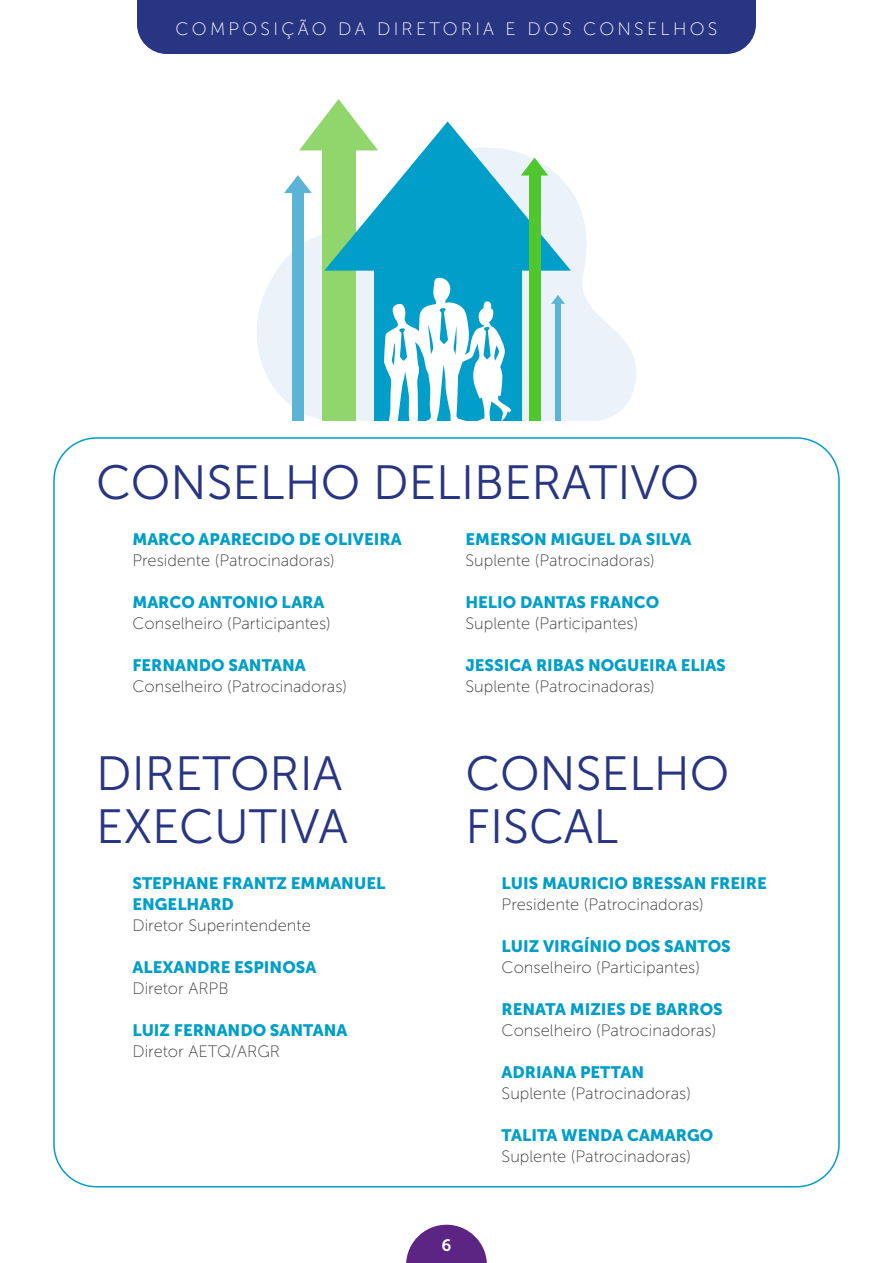
<style>
.page{position:relative;width:893px;height:1263px;background:#fff}
.page>*{position:absolute;margin:0;border:0;box-sizing:border-box;transform-origin:0 0}
.t1{font:48px/52.5px "Museo Sans 300";color:#283583}
.t2{font:18px "Museo Sans 100";letter-spacing:.18em;color:#fff}
.t3{font:16.5px "Museo Sans 100";color:#3c3c3b}
.t4{font:16.5px/21px "Museo Sans 900";color:#009ec8}
.t5{font:16.5px "Museo Sans 700";color:#fff}
</style>
<div class="page">
<svg style="left:406px;top:1225px;width:81px;height:38px"></svg>
<svg style="left:257px;top:191px;width:379px;height:230px;fill:#ebf2fa"></svg>
<div style="left:137px;top:0;width:619px;height:54px;background:#283583"></div>
<div style="left:322px;top:136px;width:33px;height:285px;background:#90d66c"></div>
<div style="left:374px;top:245px;width:147px;height:176px;background:#009ec8"></div>
<svg style="left:384px;top:277px;width:127px;height:144px"></svg>
<div style="left:292px;top:192px;width:12px;height:229px;background:#5bb4d5"></div>
<div style="left:529px;top:170px;width:11px;height:251px;background:#50c72f"></div>
<svg style="left:284px;top:99px;width:287px;height:172px"></svg>
<div style="left:555px;top:302px;width:6px;height:119px;background:#5bb4d5"></div>
<svg style="left:551px;top:295px;width:14px;height:9px"></svg>
<p class="t2" style="left:176px;top:20px;width:543px">COMPOSIÇÃO DA DIRETORIA E DOS CONSELHOS</p>
<h1 class="t1" style="left:96px;top:457px;width:605px">CONSELHO DELIBERATIVO</h1>
<p class="t4" style="left:132px;top:528px;width:271px">MARCO APARECIDO DE OLIVEIRA</p>
<p class="t3" style="left:132px;top:551px;width:204px">Presidente (Patrocinadoras)</p>
<p class="t4" style="left:132px;top:591px;width:194px">MARCO ANTONIO LARA</p>
<p class="t3" style="left:132px;top:614px;width:200px">Conselheiro (Participantes)</p>
<p class="t4" style="left:132px;top:654px;width:175px">FERNANDO SANTANA</p>
<p class="t3" style="left:132px;top:677px;width:216px">Conselheiro (Patrocinadoras)</p>
<h1 class="t1" style="left:96px;top:748px;width:253px">DIRETORIA<br>EXECUTIVA</h1>
<p class="t4" style="left:132px;top:872px;width:254px">STEPHANE FRANTZ EMMANUEL<br>ENGELHARD</p>
<p class="t3" style="left:132px;top:916px;width:180px">Diretor Superintendente</p>
<p class="t4" style="left:132px;top:956px;width:185px">ALEXANDRE ESPINOSA</p>
<p class="t3" style="left:132px;top:979px;width:98px">Diretor ARPB</p>
<p class="t4" style="left:132px;top:1019px;width:216px">LUIZ FERNANDO SANTANA</p>
<p class="t3" style="left:132px;top:1042px;width:149px">Diretor AETQ/ARGR</p>
<p class="t4" style="left:465px;top:528px;width:227px">EMERSON MIGUEL DA SILVA</p>
<p class="t3" style="left:465px;top:551px;width:191px">Suplente (Patrocinadoras)</p>
<p class="t4" style="left:465px;top:591px;width:195px">HELIO DANTAS FRANCO</p>
<p class="t3" style="left:465px;top:614px;width:174px">Suplente (Participantes)</p>
<p class="t4" style="left:465px;top:654px;width:262px">JESSICA RIBAS NOGUEIRA ELIAS</p>
<p class="t3" style="left:465px;top:677px;width:191px">Suplente (Patrocinadoras)</p>
<h1 class="t1" style="left:465px;top:748px;width:265px">CONSELHO<br>FISCAL</h1>
<p class="t4" style="left:502px;top:872px;width:267px">LUIS MAURICIO BRESSAN FREIRE</p>
<p class="t3" style="left:502px;top:895px;width:204px">Presidente (Patrocinadoras)</p>
<p class="t4" style="left:502px;top:935px;width:231px">LUIZ VIRGÍNIO DOS SANTOS</p>
<p class="t3" style="left:502px;top:958px;width:200px">Conselheiro (Participantes)</p>
<p class="t4" style="left:502px;top:998px;width:223px">RENATA MIZIES DE BARROS</p>
<p class="t3" style="left:502px;top:1021px;width:216px">Conselheiro (Patrocinadoras)</p>
<p class="t4" style="left:502px;top:1061px;width:144px">ADRIANA PETTAN</p>
<p class="t3" style="left:502px;top:1084px;width:191px">Suplente (Patrocinadoras)</p>
<p class="t4" style="left:502px;top:1124px;width:213px">TALITA WENDA CAMARGO</p>
<p class="t3" style="left:502px;top:1147px;width:191px">Suplente (Patrocinadoras)</p>
<p class="t5" style="left:441px;top:1236px;width:11px">6</p>
</div>
